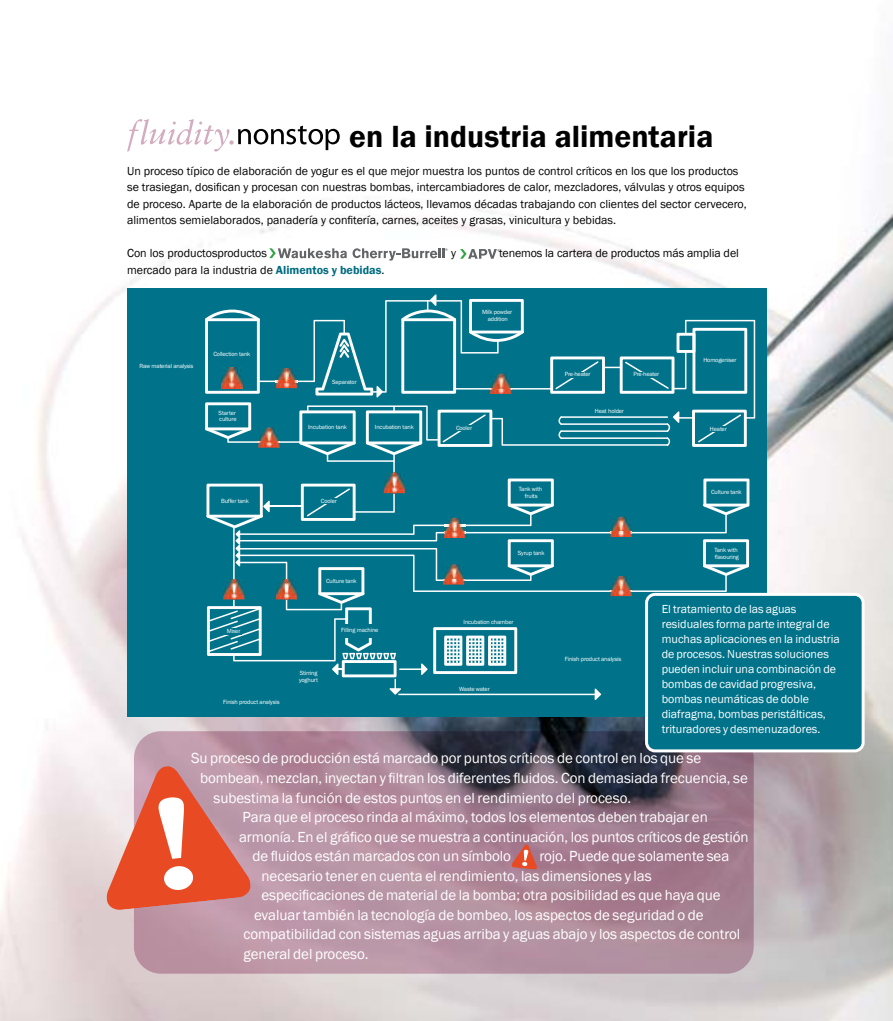
<style>
.page{position:relative;width:893px;height:1021px;background:#fff}
.page>*{position:absolute;margin:0;border:0;box-sizing:border-box;transform-origin:0 0}
.t1{font:600 31.5px "Franklin Gothic";color:#000}
.t2{font:15px "Franklin Gothic";letter-spacing:-.005em;color:#fff}
.t3{font:12px/16.5px "Franklin Gothic";color:#000}
.t4{font:12px/15px "Franklin Gothic";color:#fff}
.t5{font:6.15px/6.6px "Franklin Gothic";letter-spacing:-.025em;color:#fff}
.s1{font-weight:600;color:#006c81}
</style>
<div class="page">
<img style="left:0;top:166px;width:893px;height:854px">
<svg style="left:135px;top:732px;width:617px;height:240px;background:#a07f90"></svg>
<div style="left:134px;top:731px;width:620px;height:242px;border:3px solid #d4acc0;border-radius:26px"></div>
<svg style="left:106px;top:759px;width:146px;height:152px;background:#dd877b"></svg>
<svg style="left:511px;top:842px;width:27px;height:27px"></svg>
<svg style="left:127px;top:119px;width:213px;height:33px"></svg>
<div style="left:127px;top:288px;width:639px;height:428px;background:#00738a"></div>
<svg style="left:205px;top:294px;width:550px;height:406px"></svg>
<div style="left:646px;top:594px;width:217px;height:157px;background:#00738a;border-radius:9px"></div>
<div style="left:645px;top:593px;width:220px;height:159px;border:3px solid #fff;border-radius:9px"></div>
<svg style="left:460px;top:249px;width:40px;height:10px"></svg>
<svg style="left:269px;top:248px;width:78px;height:10px"></svg>
<svg style="left:353px;top:248px;width:95px;height:12px"></svg>
<h1 class="t1" style="left:349px;top:117px;width:366px">en la industria alimentaria</h1>
<p class="t3" style="left:127px;top:163px;width:621px">Un proceso típico de elaboración de yogur es el que mejor muestra los puntos de control críticos en los que los productos se trasiegan, dosifican y procesan con nuestras bombas, intercambiadores de calor, mezcladores, válvulas y otros equipos de proceso. Aparte de la elaboración de productos lácteos, llevamos décadas trabajando con clientes del sector cervecero, alimentos semielaborados, panadería y confitería, carnes, aceites y grasas, vinicultura y bebidas.</p>
<p class="t3" style="left:127px;top:245px;width:141px">Con los productosproductos</p>
<p class="t3" style="left:451px;top:245px;width:6px">y</p>
<p class="t3" style="left:499px;top:245px;width:241px">tenemos la cartera de productos más amplia del</p>
<p class="t3" style="left:127px;top:262px;width:259px">mercado para la industria de <span class="s1">Alimentos y bebidas</span>.</p>
<p class="t5" style="left:140px;top:363px;width:55px">Raw material analysis</p>
<p class="t5" style="left:213px;top:351px;width:38px">Collection tank</p>
<p class="t5" style="left:219px;top:409px;width:19px">Starter culture</p>
<p class="t5" style="left:221px;top:497px;width:29px">Buffer tank</p>
<p class="t5" style="left:332px;top:378px;width:26px">Separator</p>
<p class="t5" style="left:308px;top:423px;width:40px">Incubation tank</p>
<p class="t5" style="left:375px;top:423px;width:40px">Incubation tank</p>
<p class="t5" style="left:321px;top:497px;width:17px">Cooler</p>
<p class="t5" style="left:227px;top:627px;width:15px">Mixer</p>
<p class="t5" style="left:223px;top:698px;width:58px">Finish product analysis</p>
<p class="t5" style="left:326px;top:577px;width:32px">Culture tank</p>
<p class="t5" style="left:299px;top:670px;width:20px">Stirring yoghurt</p>
<p class="t5" style="left:341px;top:626px;width:39px">Filling machine</p>
<p class="t5" style="left:482px;top:309px;width:32px;text-align:center">Milk powder addition</p>
<p class="t5" style="left:565px;top:371px;width:27px">Pre-heater</p>
<p class="t5" style="left:633px;top:371px;width:27px">Pre-heater</p>
<p class="t5" style="left:595px;top:407px;width:31px">Heat holder</p>
<p class="t5" style="left:703px;top:357px;width:35px">Homogeniser</p>
<p class="t5" style="left:456px;top:425px;width:17px">Cooler</p>
<p class="t5" style="left:710px;top:425px;width:18px">Heater</p>
<p class="t5" style="left:519px;top:486px;width:25px;text-align:center">Tank with fruits</p>
<p class="t5" style="left:518px;top:549px;width:28px">Syrup tank</p>
<p class="t5" style="left:464px;top:619px;width:51px">Incubation chamber</p>
<p class="t5" style="left:459px;top:686px;width:32px">Waste water</p>
<p class="t5" style="left:565px;top:655px;width:58px">Finish product analysis</p>
<p class="t5" style="left:711px;top:489px;width:32px">Culture tank</p>
<p class="t5" style="left:714px;top:546px;width:26px">Tank with flavouring</p>
<p class="t4" style="left:662px;top:602px;width:180px">El tratamiento de las aguas residuales forma parte integral de muchas aplicaciones en la industria de procesos. Nuestras soluciones pueden incluir una combinación de bombas de cavidad progresiva, bombas neumáticas de doble diafragma, bombas peristálticas, trituradores y desmenuzadores.</p>
<p class="t2" style="left:191px;top:749px;width:512px">Su proceso de producción está marcado por puntos críticos de control en los que se</p>
<p class="t2" style="left:200px;top:768px;width:549px">bombean, mezclan, inyectan y filtran los diferentes fluidos. Con demasiada frecuencia, se</p>
<p class="t2" style="left:214px;top:788px;width:419px">subestima la función de estos puntos en el rendimiento del proceso.</p>
<p class="t2" style="left:243px;top:807px;width:467px">Para que el proceso rinda al máximo, todos los elementos deben trabajar en</p>
<p class="t2" style="left:239px;top:827px;width:511px">armonía. En el gráfico que se muestra a continuación, los puntos críticos de gestión</p>
<p class="t2" style="left:253px;top:846px;width:260px">de fluidos están marcados con un símbolo</p>
<p class="t2" style="left:539px;top:846px;width:191px">rojo. Puede que solamente sea</p>
<p class="t2" style="left:262px;top:866px;width:392px">necesario tener en cuenta el rendimiento, las dimensiones y las</p>
<p class="t2" style="left:262px;top:885px;width:461px">especificaciones de material de la bomba; otra posibilidad es que haya que</p>
<p class="t2" style="left:254px;top:905px;width:451px">evaluar también la tecnología de bombeo, los aspectos de seguridad o de</p>
<p class="t2" style="left:244px;top:924px;width:498px">compatibilidad con sistemas aguas arriba y aguas abajo y los aspectos de control</p>
<p class="t2" style="left:244px;top:944px;width:126px">general del proceso.</p>
</div>
